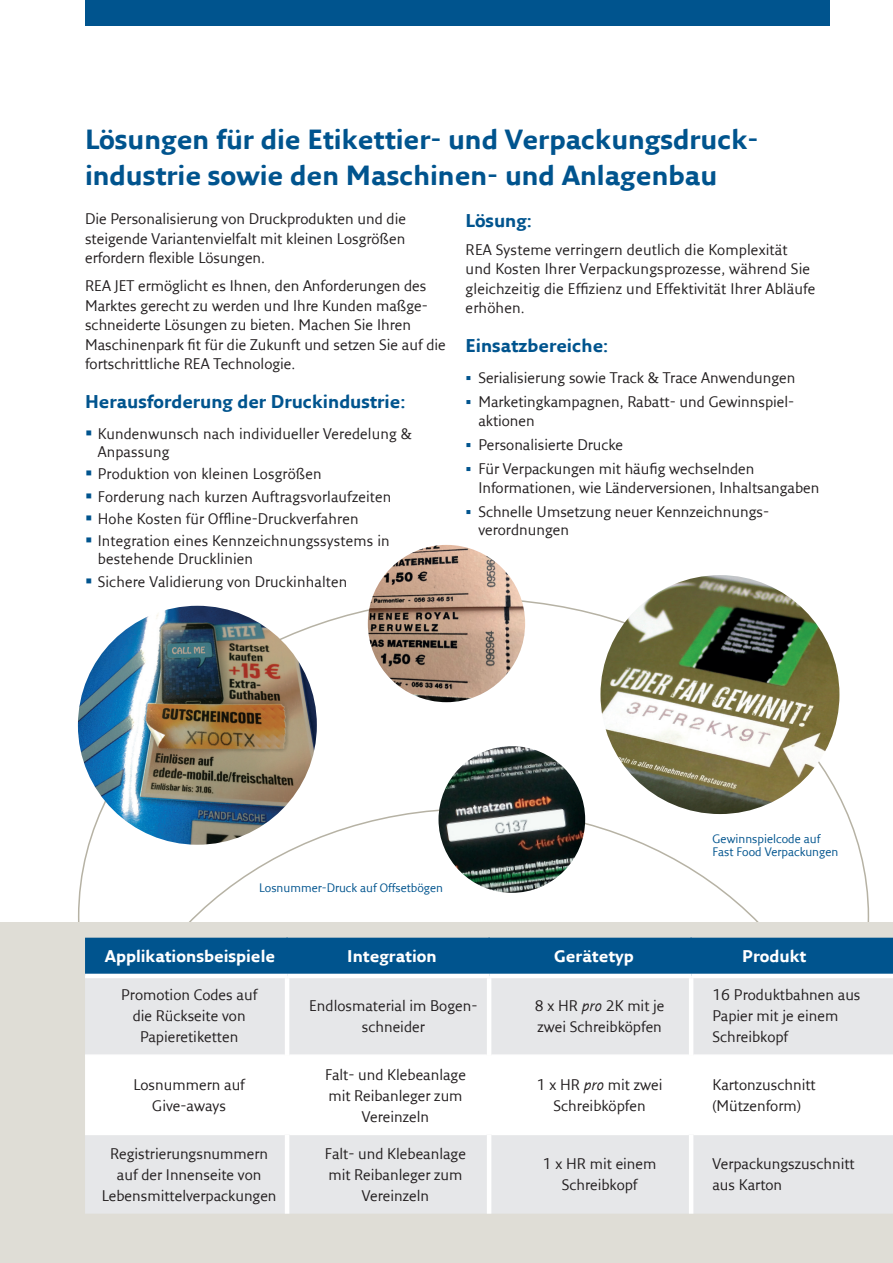
<style>
.page{position:relative;width:893px;height:1263px;background:#fff}
.page>*{position:absolute;margin:0;border:0;box-sizing:border-box;transform-origin:0 0}
.t1{font:700 27px/36.5px "Fresco Sans LF";color:#00548e}
.t2{font:700 18px "Fresco Sans LF";color:#00548e}
.t3{font:700 16.5px "Fresco Sans LF";color:#fff}
.t4{font:15px/21px "Fresco Sans LF";color:#231f20}
.t5{font:12px/13.5px "Fresco Sans LF";color:#00548e}
.s1{font-style:italic}
</style>
<div class="page">
<svg style="left:102px;top:808px;width:744px;height:115px"></svg>
<div style="left:0;top:923px;width:893px;height:340px;background:#dfddd6"></div>
<div style="left:85px;top:0;width:744px;height:26px;background:#00548e"></div>
<div style="left:85px;top:938px;width:808px;height:36px;background:#00548e"></div>
<div style="left:85px;top:978px;width:808px;height:235px;background:#e6e7e9"></div>
<div style="left:85px;top:1056px;width:808px;height:78px;background:#fff"></div>
<hr style="left:286px;top:938px;width:2px;height:36px;background:#00548e">
<hr style="left:488px;top:938px;width:2px;height:36px;background:#00548e">
<hr style="left:690px;top:938px;width:2px;height:36px;background:#00548e">
<hr style="left:85px;top:1054px;width:200px;height:2px;background:#fff">
<hr style="left:289px;top:1054px;width:198px;height:2px;background:#fff">
<hr style="left:491px;top:1054px;width:198px;height:2px;background:#fff">
<hr style="left:693px;top:1054px;width:200px;height:2px;background:#fff">
<hr style="left:85px;top:1134px;width:200px;height:1px;background:#fff">
<hr style="left:289px;top:1134px;width:198px;height:1px;background:#fff">
<hr style="left:491px;top:1134px;width:198px;height:1px;background:#fff">
<hr style="left:693px;top:1134px;width:200px;height:1px;background:#fff">
<hr style="left:85px;top:974px;width:202px;height:4px;background:#fff">
<hr style="left:287px;top:974px;width:202px;height:4px;background:#fff">
<hr style="left:285px;top:978px;width:4px;height:77px;background:#fff">
<hr style="left:489px;top:974px;width:202px;height:4px;background:#fff">
<hr style="left:487px;top:978px;width:4px;height:77px;background:#fff">
<hr style="left:691px;top:974px;width:202px;height:4px;background:#fff">
<hr style="left:689px;top:978px;width:4px;height:77px;background:#fff">
<hr style="left:285px;top:1055px;width:4px;height:79px;background:#fff">
<hr style="left:487px;top:1055px;width:4px;height:79px;background:#fff">
<hr style="left:689px;top:1055px;width:4px;height:79px;background:#fff">
<hr style="left:285px;top:1134px;width:4px;height:79px;background:#fff">
<hr style="left:487px;top:1134px;width:4px;height:79px;background:#fff">
<hr style="left:689px;top:1134px;width:4px;height:79px;background:#fff">
<img style="left:368px;top:545px;width:157px;height:157px;border-radius:79px">
<img style="left:600px;top:575px;width:239px;height:239px;border-radius:119px">
<img style="left:438px;top:746px;width:147px;height:147px;border-radius:73px">
<img style="left:78px;top:606px;width:239px;height:239px;border-radius:119px">
<h1 class="t1" style="left:85px;top:120px;width:675px">Lösungen für die Etikettier- und Verpackungsdruck&shy;industrie sowie den Maschinen- und Anlagenbau</h1>
<p class="t4" style="left:85px;top:209px;width:322px;line-height:19.5px;text-align:justify">Die Personalisierung von Druckprodukten und die steigende Variantenvielfalt mit kleinen Losgrößen erfordern flexible Lösungen.</p>
<p class="t4" style="left:85px;top:276px;width:362px;line-height:19.5px">REA JET ermöglicht es Ihnen, den Anforderungen des Marktes gerecht zu werden und Ihre Kunden maßge&shy;schneiderte Lösungen zu bieten. Machen Sie Ihren Maschinenpark fit für die Zukunft und setzen Sie auf die fortschrittliche REA Technologie.</p>
<p class="t2" style="left:85px;top:391px;width:322px">Herausforderung der Druckindustrie:</p>
<p class="t4" style="left:98px;top:425px;width:316px;line-height:18px">Kundenwunsch nach individueller Veredelung &amp;<br>Anpassung</p>
<p class="t4" style="left:98px;top:463px;width:295px;line-height:22.2px">Produktion von kleinen Losgrößen Forderung nach kurzen Auftragsvorlaufzeiten Hohe Kosten für Offline-Druckverfahren Integration eines Kennzeichnungssystems in</p>
<p class="t4" style="left:98px;top:547px;width:251px;line-height:22.2px">bestehende Drucklinien<br>Sichere Validierung von Druckinhalten</p>
<p class="t2" style="left:466px;top:209px;width:68px">Lösung:</p>
<p class="t4" style="left:466px;top:239px;width:351px;line-height:19.5px">REA Systeme verringern deutlich die Komplexität und Kosten Ihrer Verpackungsprozesse, während Sie gleichzeitig die Effizienz und Effektivität Ihrer Abläufe erhöhen.</p>
<p class="t2" style="left:466px;top:335px;width:144px">Einsatzbereiche:</p>
<p class="t4" style="left:478px;top:365px;width:319px;line-height:23.7px">Serialisierung sowie Track &amp; Trace Anwendungen<br>Marketingkampagnen, Rabatt- und Gewinnspiel-</p>
<p class="t4" style="left:478px;top:409px;width:278px;line-height:23.7px">aktionen<br>Personalisierte Drucke<br>Für Verpackungen mit häufig wechselnden</p>
<p class="t4" style="left:478px;top:476px;width:343px;line-height:23.7px">Informationen, wie Länderversionen, Inhaltsangaben<br>Schnelle Umsetzung neuer Kennzeichnungs-</p>
<p class="t4" style="left:478px;top:519px;width:92px">verordnungen</p>
<p class="t5" style="left:259px;top:881px;width:185px">Losnummer-Druck auf Offsetbögen</p>
<p class="t5" style="left:712px;top:832px;width:127px">Gewinnspielcode auf<br>Fast Food Verpackungen</p>
<p class="t3" style="left:105px;top:946px;width:172px">Applikationsbeispiele</p>
<p class="t3" style="left:347px;top:946px;width:91px">Integration</p>
<p class="t3" style="left:554px;top:946px;width:81px">Gerätetyp</p>
<p class="t3" style="left:742px;top:946px;width:66px">Produkt</p>
<p class="t4" style="left:121px;top:984px;width:138px;text-align:center">Promotion Codes auf die Rückseite von<br>Papieretiketten</p>
<p class="t4" style="left:309px;top:995px;width:170px;text-align:center">Endlosmaterial im Bogen&shy;schneider</p>
<p class="t4" style="left:535px;top:995px;width:131px">8 x HR <span class="s1">pro</span> 2K mit je zwei Schreibköpfen</p>
<p class="t4" style="left:712px;top:984px;width:150px">16 Produktbahnen aus<br>Papier mit je einem<br>Schreibkopf</p>
<p class="t4" style="left:134px;top:1074px;width:113px;text-align:center">Losnummern auf<br>Give-aways</p>
<p class="t4" style="left:325px;top:1063px;width:142px;text-align:center">Falt- und Klebeanlage mit Reibanleger zum<br>Vereinzeln</p>
<p class="t4" style="left:537px;top:1074px;width:127px;text-align:center">1 x HR <span class="s1">pro</span> mit zwei<br>Schreibköpfen</p>
<p class="t4" style="left:712px;top:1074px;width:105px">Kartonzuschnitt (Mützenform)</p>
<p class="t4" style="left:102px;top:1143px;width:176px;text-align:center">Registrierungsnummern auf der Innenseite von<br>Lebensmittelverpackungen</p>
<p class="t4" style="left:325px;top:1143px;width:142px;text-align:center">Falt- und Klebeanlage mit Reibanleger zum<br>Vereinzeln</p>
<p class="t4" style="left:543px;top:1153px;width:115px;text-align:center">1 x HR mit einem<br>Schreibkopf</p>
<p class="t4" style="left:712px;top:1153px;width:144px">Verpackungszuschnitt aus Karton</p>
</div>
